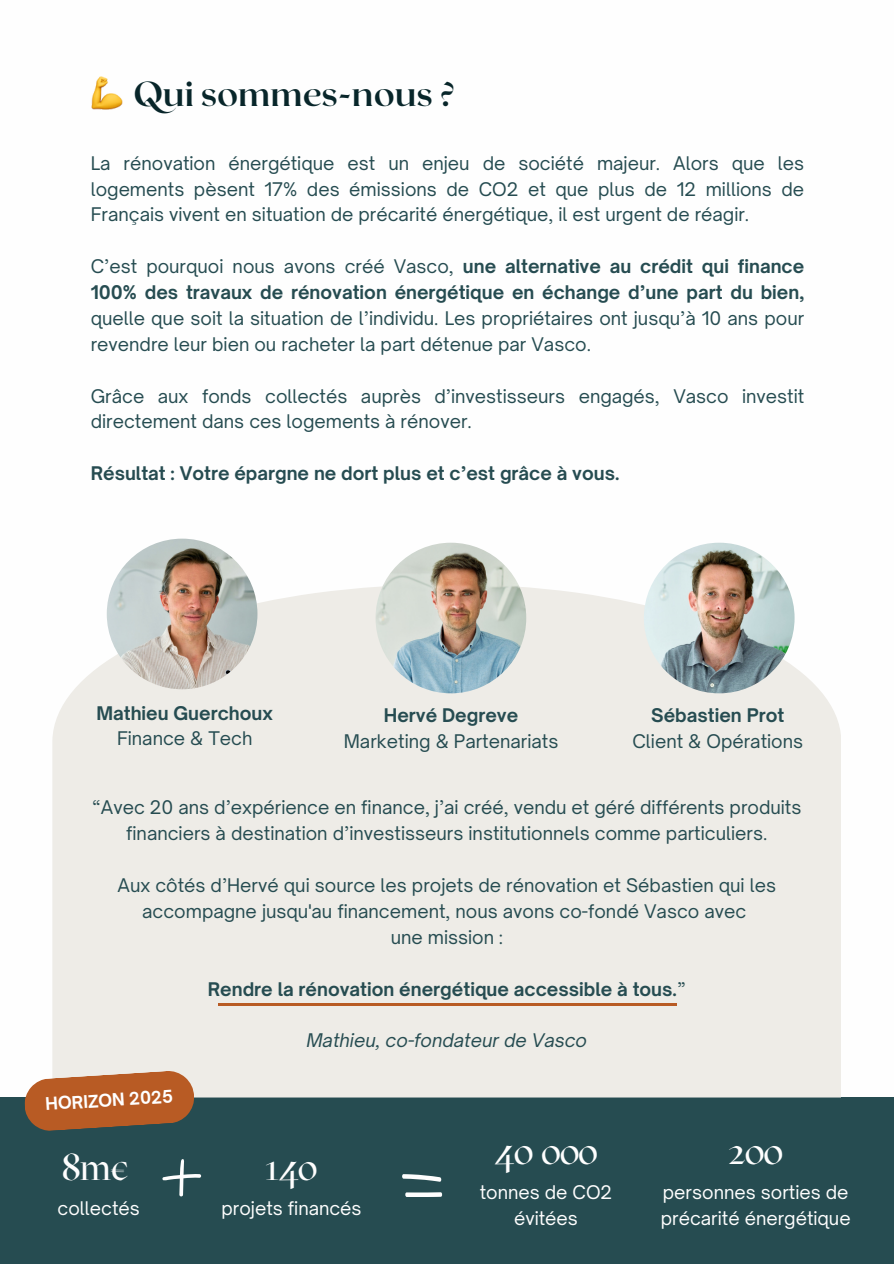
<style>
.page{position:relative;width:894px;height:1264px;background:#fff}
.page>*{position:absolute;margin:0;border:0;box-sizing:border-box;transform-origin:0 0}
.t1{font:37.5px "MAZIUSREVIEW20.09";color:#fefefe}
.t2{font:700 34.5px "Roxborough CF";color:#08262a}
.t3{font:18px/25.8px "Open Sauce One";color:#264c51;text-align:justify}
.t4{font:700 18px "Open Sauce One";color:#264c51}
.t5{font:18px/25.8px "Open Sauce One";color:#fefefe}
.t6{font:italic 18px "Open Sauce One";color:#264c51}
.t7{font:700 16.65px "Open Sauce One";color:#fff}
.s1{font-weight:700}
.s2{font-weight:400}
</style>
<div class="page">
<div style="left:0;top:1097px;width:893px;height:166px;background:#264c51"></div>
<svg style="left:402px;top:1174px;width:39px;height:7px"></svg>
<svg style="left:405px;top:1192px;width:37px;height:4px"></svg>
<svg style="left:162px;top:1159px;width:39px;height:38px"></svg>
<img style="left:91px;top:77px;width:31px;height:33px">
<div style="left:52px;top:584px;width:788px;height:513px;background:#eeece7"></div>
<svg style="left:24px;top:1070px;width:170px;height:61px;background:#b0693e"></svg>
<hr style="left:218px;top:1003px;width:458px;height:2px;background:#b85b24">
<img style="left:375px;top:542px;width:151px;height:151px;border-radius:50%">
<img style="left:643px;top:542px;width:151px;height:151px;border-radius:50%">
<img style="left:107px;top:538px;width:150px;height:151px;border-radius:50%">
<h1 class="t2" style="left:133px;top:71px;width:323px">Qui sommes-nous ?</h1>
<p class="t3" style="left:91px;top:150px;width:714px">La rénovation énergétique est un enjeu de société majeur. Alors que les logements pèsent 17% des émissions de CO2 et que plus de 12 millions de Français vivent en situation de précarité énergétique, il est urgent de réagir.</p>
<p class="t3" style="left:91px;top:253px;width:714px">C’est pourquoi nous avons créé Vasco, <span class="s1">une alternative au crédit qui finance 100% des travaux de rénovation énergétique en échange d’une part du bien, </span>quelle que soit la situation de l’individu. Les propriétaires ont jusqu’à 10 ans pour revendre leur bien ou racheter la part détenue par Vasco.</p>
<h3 class="t3" style="left:91px;top:383px;width:714px">Grâce aux fonds collectés auprès d’investisseurs engagés, Vasco investit directement dans ces logements à rénover.</h3>
<p class="t4" style="left:91px;top:462px;width:530px">Résultat : Votre épargne ne dort plus et c’est grâce à vous.</p>
<p class="t4" style="left:96px;top:701px;width:178px">Mathieu Guerchoux</p>
<p class="t3" style="left:117px;top:725px;width:137px">Finance &amp; Tech</p>
<p class="t4" style="left:384px;top:703px;width:136px">Hervé Degreve</p>
<p class="t3" style="left:344px;top:728px;width:216px">Marketing &amp; Partenariats</p>
<p class="t4" style="left:651px;top:703px;width:135px">Sébastien Prot</p>
<p class="t3" style="left:632px;top:728px;width:172px">Client &amp; Opérations</p>
<p class="t3" style="left:92px;top:794px;width:710px;text-align:center">“Avec 20 ans d’expérience en finance, j’ai créé, vendu et géré différents produits financiers à destination d’investisseurs institutionnels comme particuliers.</p>
<p class="t3" style="left:117px;top:872px;width:660px;text-align:center">Aux côtés d’Hervé qui source les projets de rénovation et Sébastien qui les accompagne jusqu'au financement, nous avons co-fondé Vasco avec</p>
<p class="t3" style="left:390px;top:924px;width:114px">une mission :</p>
<p class="t4" style="left:208px;top:977px;width:479px">Rendre la rénovation énergétique accessible à tous.<span class="s2">”</span></p>
<p class="t6" style="left:306px;top:1029px;width:282px">Mathieu, co-fondateur de Vasco</p>
<p class="t7" style="left:45px;top:1093px;width:129px;rotate:-4deg">HORIZON 2025</p>
<p class="t1" style="left:63px;top:1144px;width:73px">8m€</p>
<p class="t5" style="left:58px;top:1195px;width:84px">collectés</p>
<p class="t1" style="left:266px;top:1144px;width:53px">140</p>
<p class="t5" style="left:221px;top:1195px;width:142px">projets financés</p>
<p class="t1" style="left:494px;top:1128px;width:104px">40 000</p>
<p class="t5" style="left:479px;top:1179px;width:134px">tonnes de CO2</p>
<p class="t5" style="left:514px;top:1205px;width:65px">évitées</p>
<p class="t1" style="left:728px;top:1128px;width:55px">200</p>
<p class="t5" style="left:660px;top:1179px;width:191px">personnes sorties de précarité énergétique</p>
</div>
